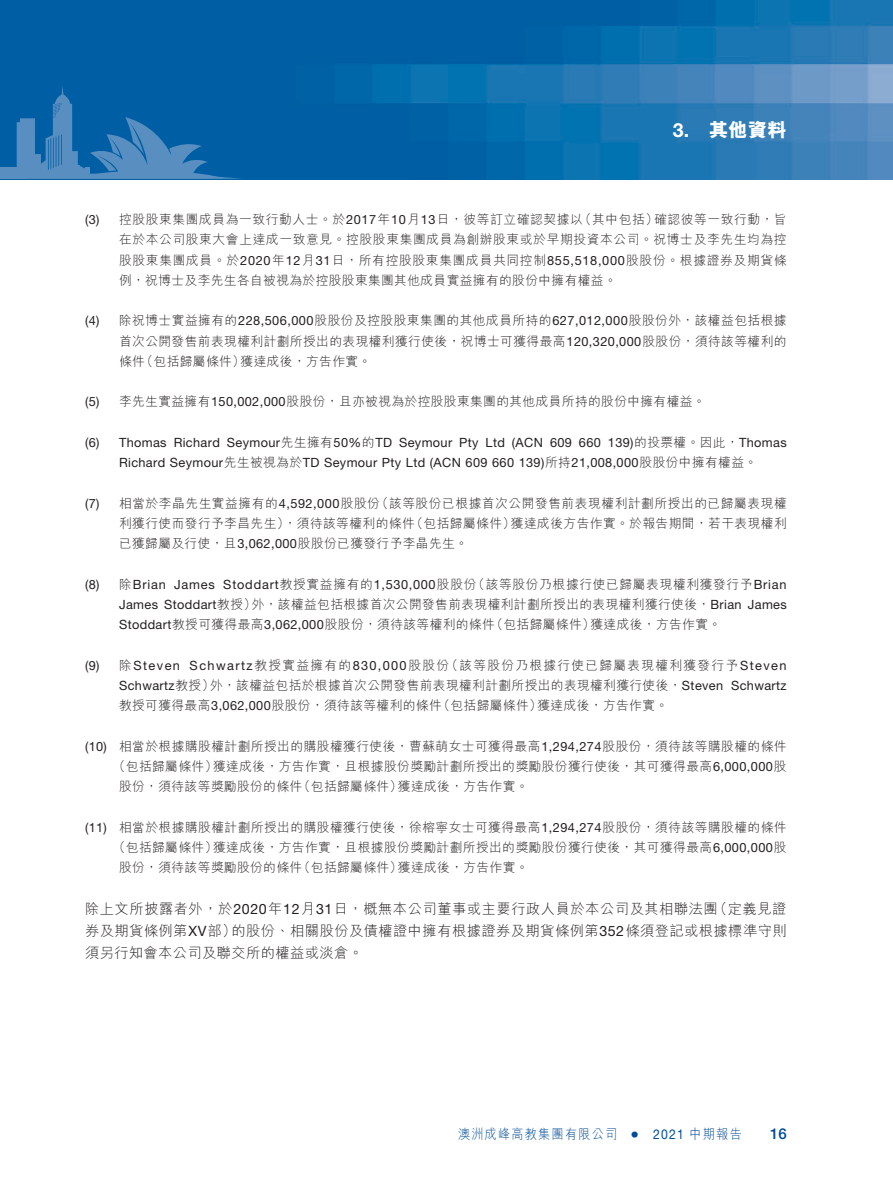
<style>
.page{position:relative;width:893px;height:1191px;background:#fff}
.page>*{position:absolute;margin:0;border:0;box-sizing:border-box;transform-origin:0 0}
.t1{font:22.5px "Times LT Std";color:#004c97}
.t2{font:800 19.5px "M Hei HK";color:#fff}
.t3{font:700 19.5px "Helvetica Neue LT Std";color:#fff}
.t4{font:500 15px "Helvetica Neue LT Std";color:#004c97}
.t5{font:300 14.25px/21.8px "M Hei HK";letter-spacing:.03em;color:#231f20}
.t6{font:300 13.5px "M Hei HK";letter-spacing:.1em;color:#004c97;scale:.9 1}
.t7{font:13.5px "Helvetica Neue LT Std";color:#004c97;scale:.9 1}
.t8{font:300 12.75px/20.2px "M Hei HK";letter-spacing:.03em;color:#231f20}
.t9{font:12.75px "Helvetica Neue LT Std";letter-spacing:.03em;color:#231f20}
.t10{font:12.75px "Helvetica Neue LT Std";letter-spacing:.065em;color:#231f20}
.t11{font:300 12.75px "M Hei HK";letter-spacing:.1em;color:#231f20}
.t12{font:300 12.75px "M Hei HK";letter-spacing:.05em;color:#231f20}
.t13{font:12.75px "Helvetica Neue LT Std";letter-spacing:.11em;color:#231f20}
.s1{font-family:"Helvetica Neue LT Std";font-weight:400}
.s2{font-family:"M Hei HK";font-weight:300}
</style>
<div class="page">
<img style="left:0;top:0;width:893px;height:179px">
<svg style="left:0;top:86px;width:242px;height:93px;background:#1d6ead"></svg>
<h2 class="t3" style="left:673px;top:117px;width:18px">3.</h2>
<h2 class="t2" style="left:709px;top:120px;width:80px">其他資料</h2>
<p class="t9" style="left:85px;top:212px;width:16px">3( )</p>
<p class="t9" style="left:85px;top:313px;width:16px">4( )</p>
<p class="t9" style="left:85px;top:394px;width:16px">5( )</p>
<p class="t9" style="left:85px;top:435px;width:16px">6( )</p>
<p class="t9" style="left:85px;top:495px;width:16px">7( )</p>
<p class="t9" style="left:85px;top:576px;width:16px">8( )</p>
<p class="t9" style="left:85px;top:657px;width:16px">9( )</p>
<p class="t9" style="left:85px;top:738px;width:23px">(10)</p>
<p class="t9" style="left:85px;top:819px;width:23px">(11)</p>
<p class="t8" style="left:579px;top:209px;width:81px">（其中包括）</p>
<p class="t8" style="left:119px;top:209px;width:465px">控股股東集團成員為一致行動人士。於<span class="s1">2017</span>年<span class="s1">10</span>月<span class="s1">13</span>日，彼等訂立確認契據以</p>
<p class="t8" style="left:654px;top:209px;width:134px">確認彼等一致行動，旨</p>
<p class="t8" style="left:119px;top:229px;width:669px;text-align:justify">在於本公司股東大會上達成一致意見。控股股東集團成員為創辦股東或於早期投資本公司。祝博士及李先生均為控股股東集團成員。於<span class="s1">2020</span>年<span class="s1">12</span>月<span class="s1">31</span>日，所有控股股東集團成員共同控制<span class="s1">855,518,000</span>股股份。根據證券及期貨條例，祝博士及李先生各自被視為於控股股東集團其他成員實益擁有的股份中擁有權益。</p>
<p class="t8" style="left:119px;top:310px;width:669px">除祝博士實益擁有的<span class="s1">228,506,000</span>股股份及控股股東集團的其他成員所持的<span class="s1">627,012,000</span>股股份外，該權益包括根據</p>
<p class="t8" style="left:241px;top:330px;width:548px;text-indent:-122px">首次公開發售前表現權利計劃所授出的表現權利獲行使後，祝博士可獲得最高<span class="s1">120,320,000</span>股股份，須待該等權利的獲達成後，方告作實。</p>
<p class="t8" style="left:140px;top:351px;width:106px">（包括歸屬條件）</p>
<p class="t8" style="left:119px;top:351px;width:27px">條件</p>
<p class="t8" style="left:119px;top:391px;width:588px">李先生實益擁有<span class="s1">150,002,000</span>股股份，且亦被視為於控股股東集團的其他成員所持的股份中擁有權益。</p>
<p class="t9" style="left:119px;top:435px;width:49px">Thomas</p>
<p class="t9" style="left:174px;top:435px;width:48px">Richard</p>
<p class="t9" style="left:227px;top:435px;width:167px">Seymour<span class="s2">先生擁有</span>50%<span class="s2">的</span>TD</p>
<p class="t9" style="left:399px;top:435px;width:55px">Seymour</p>
<p class="t9" style="left:459px;top:435px;width:21px">Pty</p>
<p class="t9" style="left:486px;top:435px;width:21px">Ltd</p>
<p class="t9" style="left:512px;top:435px;width:33px">(ACN</p>
<p class="t9" style="left:550px;top:435px;width:23px">609</p>
<p class="t9" style="left:579px;top:435px;width:23px">660</p>
<p class="t9" style="left:608px;top:435px;width:180px">139)<span class="s2">的投票權。因此，</span>Thomas</p>
<p class="t9" style="left:119px;top:455px;width:640px">Richard Seymour<span class="s2">先生被視為於</span>TD Seymour Pty Ltd (ACN 609 660 139)<span class="s2">所持</span>21,008,000<span class="s2">股股份中擁有權益。</span></p>
<p class="t8" style="left:376px;top:492px;width:412px">（該等股份已根據首次公開發售前表現權利計劃所授出的已歸屬表現權</p>
<p class="t8" style="left:119px;top:492px;width:262px">相當於李晶先生實益擁有的<span class="s1">4,592,000</span>股股份</p>
<p class="t8" style="left:119px;top:513px;width:350px">利獲行使而發行予李昌先生，）須待該等權利的條件<br>已獲歸屬及行使，且<span class="s1">3,062,000</span>股股份已獲發行予李晶先生。</p>
<p class="t8" style="left:410px;top:513px;width:106px">（包括歸屬條件）</p>
<p class="t8" style="left:511px;top:513px;width:277px">獲達成後方告作實。於報告期間，若干表現權利</p>
<p class="t9" style="left:119px;top:576px;width:48px"><span class="s2">除</span>Brian</p>
<p class="t9" style="left:174px;top:576px;width:42px">James</p>
<p class="t10" style="left:223px;top:576px;width:255px">Stoddart<span class="s2">教授實益擁有的</span>1,530,000<span class="s2">股股份</span></p>
<p class="t12" style="left:472px;top:577px;width:316px">（該等股份乃根據行使已歸屬表現權利獲發行予<span class="s1">Brian</span></p>
<p class="t8" style="left:252px;top:594px;width:491px">外，該權益包括根據首次公開發售前表現權利計劃所授出的表現權利獲行使後，<span class="s1">Brian</span></p>
<p class="t9" style="left:164px;top:597px;width:93px">Stoddart<span class="s2">教授）</span></p>
<p class="t9" style="left:119px;top:597px;width:40px">James</p>
<p class="t9" style="left:748px;top:597px;width:40px">James</p>
<p class="t8" style="left:119px;top:614px;width:377px"><span class="s1">Stoddart</span>教授可獲得最高<span class="s1">3,062,000</span>股股份，須待該等權利的條件</p>
<p class="t11" style="left:446px;top:658px;width:343px">（該等股份乃根據行使已歸屬表現權利獲發行予<span class="s1">Steven</span></p>
<p class="t8" style="left:490px;top:614px;width:106px">（包括歸屬條件）</p>
<p class="t8" style="left:590px;top:614px;width:132px">獲達成後，方告作實。</p>
<p class="t13" style="left:190px;top:657px;width:261px">Schwartz<span class="s2">教授實益擁有的</span>830,000<span class="s2">股股份</span></p>
<p class="t9" style="left:119px;top:657px;width:62px"><span class="s2">除</span>Steven</p>
<p class="t8" style="left:210px;top:675px;width:515px">外，該權益包括於根據首次公開發售前表現權利計劃所授出的表現權利獲行使後，<span class="s1">Steven</span></p>
<p class="t9" style="left:119px;top:678px;width:97px">Schwartz<span class="s2">教授）</span></p>
<p class="t9" style="left:731px;top:678px;width:57px">Schwartz</p>
<p class="t8" style="left:119px;top:695px;width:324px">教授可獲得最高<span class="s1">3,062,000</span>股股份，須待該等權利的條件</p>
<p class="t8" style="left:119px;top:735px;width:669px">相當於根據購股權計劃所授出的購股權獲行使後，曹蘇萌女士可獲得最高<span class="s1">1,294,274</span>股股份，須待該等購股權的條件</p>
<p class="t8" style="left:437px;top:695px;width:106px">（包括歸屬條件）</p>
<p class="t8" style="left:537px;top:695px;width:132px">獲達成後，方告作實。</p>
<p class="t8" style="left:213px;top:756px;width:575px">獲達成後，方告作實，且根據股份獎勵計劃所授出的獎勵股份獲行使後，其可獲得最高<span class="s1">6,000,000</span>股</p>
<p class="t8" style="left:113px;top:756px;width:106px">（包括歸屬條件）</p>
<p class="t8" style="left:298px;top:776px;width:106px">（包括歸屬條件）</p>
<p class="t8" style="left:398px;top:776px;width:132px">獲達成後，方告作實。</p>
<p class="t8" style="left:119px;top:776px;width:185px">股份，須待該等獎勵股份的條件</p>
<p class="t8" style="left:119px;top:816px;width:669px">相當於根據購股權計劃所授出的購股權獲行使後，徐榕寧女士可獲得最高<span class="s1">1,294,274</span>股股份，須待該等購股權的條件</p>
<p class="t8" style="left:213px;top:837px;width:575px">獲達成後，方告作實，且根據股份獎勵計劃所授出的獎勵股份獲行使後，其可獲得最高<span class="s1">6,000,000</span>股</p>
<p class="t8" style="left:113px;top:837px;width:106px">（包括歸屬條件）</p>
<p class="t8" style="left:298px;top:857px;width:106px">（包括歸屬條件）</p>
<p class="t8" style="left:398px;top:857px;width:132px">獲達成後，方告作實。</p>
<p class="t8" style="left:119px;top:857px;width:185px">股份，須待該等獎勵股份的條件</p>
<p class="t5" style="left:713px;top:898px;width:75px">（定義見證</p>
<p class="t5" style="left:231px;top:898px;width:557px;text-indent:-146px">除上文所披露者外，於<span class="s1">2020</span>年<span class="s1">12</span>月<span class="s1">31</span>日，概無本公司董事或主要行政人員於本公司及其相聯法團<br>的股份、相關股份及債權證中擁有根據證券及期貨條例第<span class="s1">352</span>條須登記或根據標準守則</p>
<p class="t5" style="left:85px;top:919px;width:279px">券及期貨條例第<span class="s1">XV</span>部）<br>須另行知會本公司及聯交所的權益或淡倉。</p>
<p class="t6" style="left:458px;top:1127px;width:178px">澳洲成峰高教集團有限公司</p>
<h1 class="t1" style="left:631px;top:1121px;width:9px">•</h1>
<p class="t7" style="left:653px;top:1126px;width:100px">2021 <span class="s2">中期報告</span></p>
<p class="t4" style="left:770px;top:1124px;width:18px">16</p>
</div>
